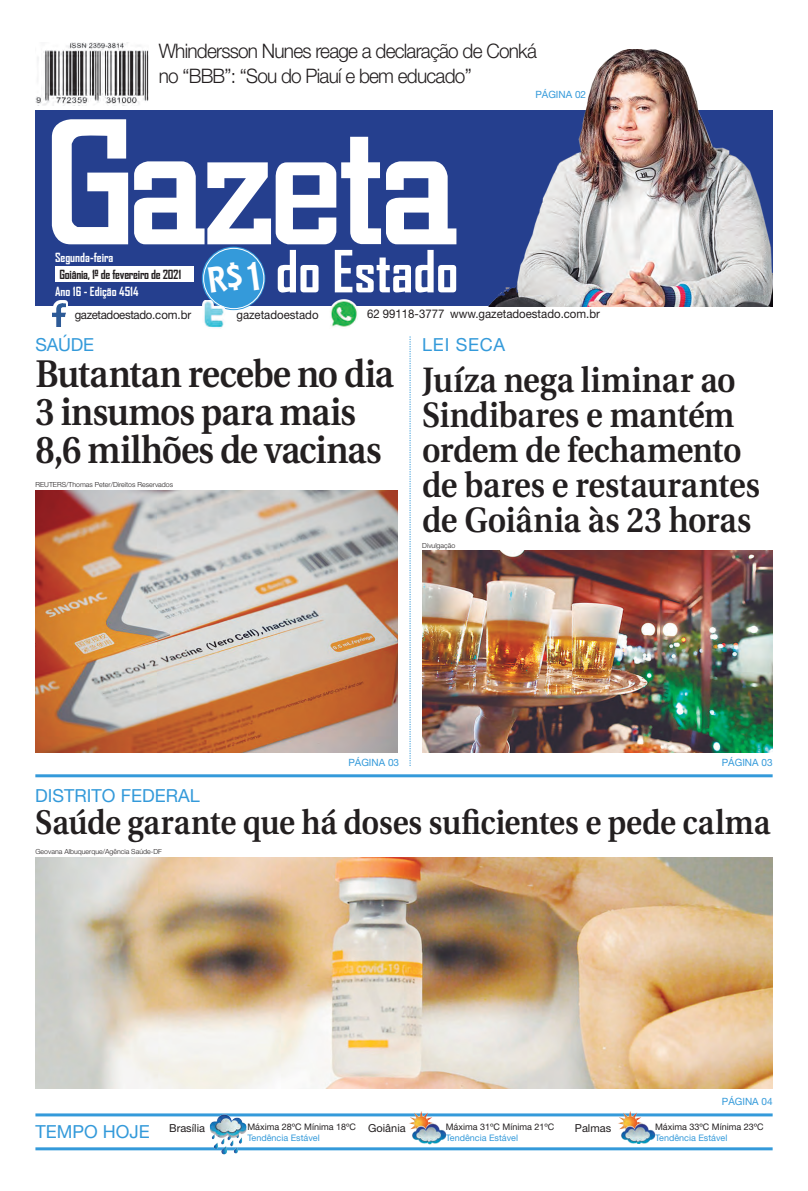
<style>
.page{position:relative;width:808px;height:1191px;background:#fff}
.page>*{position:absolute;margin:0;border:0;box-sizing:border-box;transform-origin:0 0}
.t1{font:700 55.6px "Agency FB";color:#fff}
.Manchete{font:600 38.5px/38px "Utopia";letter-spacing:-.02em;color:#231f20;scale:.91 1}
.Manchete-2{font:600 35.2px/35px "Utopia";letter-spacing:-.005em;color:#231f20;scale:.91 1}
.Manchete-3{font:600 34.1px "Utopia";letter-spacing:-.01em;color:#231f20;scale:.9 1}
.t2{font:300 20px/25px "Helvetica Neue";letter-spacing:-.04em;color:#231f20;scale:.95 1}
.Retranca{font:18px "Helvetica Neue";color:#349ada}
.t3{font:700 12.1px "Agency FB";color:#fff}
.t4{font:700 12.1px "Agency FB";letter-spacing:-.02em;color:#231f20}
.t5{font:12px "Helvetica Neue";color:#231f20;scale:.95 1}
.t6{font:12px "Helvetica Neue";letter-spacing:-.03em;color:#231f20;scale:.95 1}
.Legenda{font:11px "Helvetica Neue";color:#231f20}
.Retranca-2{font:10px "Helvetica Neue";color:#349ada}
.Legenda-2{font:9px "Helvetica Neue";color:#231f20}
.Legenda-3{font:9px "Helvetica Neue";color:#349ada}
.Crédito_Fotógrafo{font:300 7px "Helvetica Neue";color:#231f20}
</style>
<div class="page">
<div style="left:35px;top:110px;width:737px;height:196px;background:#253f8e"></div>
<svg style="left:52px;top:119px;width:76px;height:125px"></svg>
<svg style="left:134px;top:137px;width:261px;height:107px"></svg>
<div style="left:55px;top:266px;width:138px;height:15px;background:#fff"></div>
<svg style="left:54px;top:300px;width:14px;height:27px"></svg>
<img style="left:52px;top:303px;width:13px;height:23px">
<hr style="left:35px;top:1113px;width:738px;height:3px;background:#349ada">
<hr style="left:35px;top:1147px;width:738px;height:3px;background:#349ada">
<img style="left:209px;top:1114px;width:37px;height:40px">
<img style="left:408px;top:1111px;width:38px;height:33px">
<img style="left:617px;top:1111px;width:38px;height:33px">
<svg style="left:410px;top:336px;width:1px;height:430px"></svg>
<svg style="left:202px;top:247px;width:63px;height:63px"></svg>
<div style="left:203px;top:248px;width:61px;height:61px;border:1px solid #fff;border-radius:50%"></div>
<img style="left:35px;top:43px;width:113px;height:63px">
<img style="left:202px;top:300px;width:23px;height:29px">
<img style="left:330px;top:299px;width:28px;height:28px">
<img style="left:395px;top:50px;width:377px;height:256px">
<div style="left:157px;top:42px;width:381px;height:43px;background:#fff"></div>
<div style="left:535px;top:88px;width:52px;height:12px;background:#fff"></div>
<hr style="left:35px;top:774px;width:738px;height:3px;background:#349ada">
<img style="left:35px;top:490px;width:363px;height:262px">
<img style="left:422px;top:550px;width:351px;height:202px">
<img style="left:35px;top:857px;width:737px;height:232px">
<div style="left:208px;top:262px;width:51px;height:31px;background:#349ada"></div>
<p class="t2" style="left:159px;top:38px;width:399px">Whindersson Nunes reage a declaração de Conká no “BBB”: “Sou do Piauí e bem educado”</p>
<p class="Retranca-2" style="left:535px;top:89px;width:52px">PÁGINA 02</p>
<p class="t3" style="left:55px;top:250px;width:60px">Segunda-feira</p>
<p class="t4" style="left:59px;top:267px;width:123px">Goiânia, 1º de fevereiro de 2021</p>
<p class="t3" style="left:55px;top:283px;width:85px">Ano 16 - Edição 4514</p>
<p class="t6" style="left:75px;top:307px;width:124px">gazetadoestado.com.br</p>
<p class="t1" style="left:276px;top:237px;width:184px">do Estado</p>
<p class="t5" style="left:236px;top:308px;width:88px">gazetadoestado</p>
<p class="t5" style="left:367px;top:307px;width:83px">62 99118-3777</p>
<p class="t5" style="left:450px;top:307px;width:159px">www.gazetadoestado.com.br</p>
<p class="Retranca" style="left:35px;top:333px;width:60px">SAÚDE</p>
<p class="Manchete" style="left:35px;top:356px;width:395px">Butantan recebe no dia<br>3 insumos para mais<br>8,6 milhões de vacinas</p>
<p class="Crédito_Fotógrafo" style="left:35px;top:480px;width:139px">REUTERS/Thomas Peter/Direitos Reservados</p>
<p class="Retranca" style="left:422px;top:333px;width:85px">LEI SECA</p>
<p class="Manchete-2" style="left:422px;top:362px;width:373px">Juíza nega liminar ao<br>Sindibares e mantém ordem de fechamento de bares e restaurantes de Goiânia às 23 horas</p>
<p class="Crédito_Fotógrafo" style="left:422px;top:541px;width:35px">Divulgação</p>
<p class="Retranca" style="left:35px;top:785px;width:166px">DISTRITO FEDERAL</p>
<p class="Retranca-2" style="left:348px;top:756px;width:52px">PÁGINA 03</p>
<p class="Retranca-2" style="left:722px;top:756px;width:52px">PÁGINA 03</p>
<p class="Manchete-3" style="left:35px;top:803px;width:818px">Saúde garante que há doses suficientes e pede calma</p>
<p class="Crédito_Fotógrafo" style="left:35px;top:847px;width:128px">Geovana Albuquerque/Agência Saúde-DF</p>
<p class="Retranca" style="left:35px;top:1120px;width:116px">TEMPO HOJE</p>
<p class="Legenda" style="left:169px;top:1121px;width:37px">Brasília</p>
<p class="Legenda-2" style="left:247px;top:1121px;width:110px">Máxima 28ºC Mínima 18ºC</p>
<p class="Legenda" style="left:368px;top:1121px;width:39px">Goiânia</p>
<p class="Legenda" style="left:575px;top:1121px;width:38px">Palmas</p>
<p class="Legenda-3" style="left:247px;top:1132px;width:74px">Tendência Estável</p>
<p class="Legenda-2" style="left:446px;top:1121px;width:110px">Máxima 31ºC Mínima 21ºC</p>
<p class="Legenda-3" style="left:446px;top:1132px;width:74px">Tendência Estável</p>
<p class="Retranca-2" style="left:722px;top:1095px;width:52px">PÁGINA 04</p>
<p class="Legenda-2" style="left:655px;top:1121px;width:110px">Máxima 33ºC Mínima 23ºC</p>
<p class="Legenda-3" style="left:655px;top:1132px;width:74px">Tendência Estável</p>
</div>
